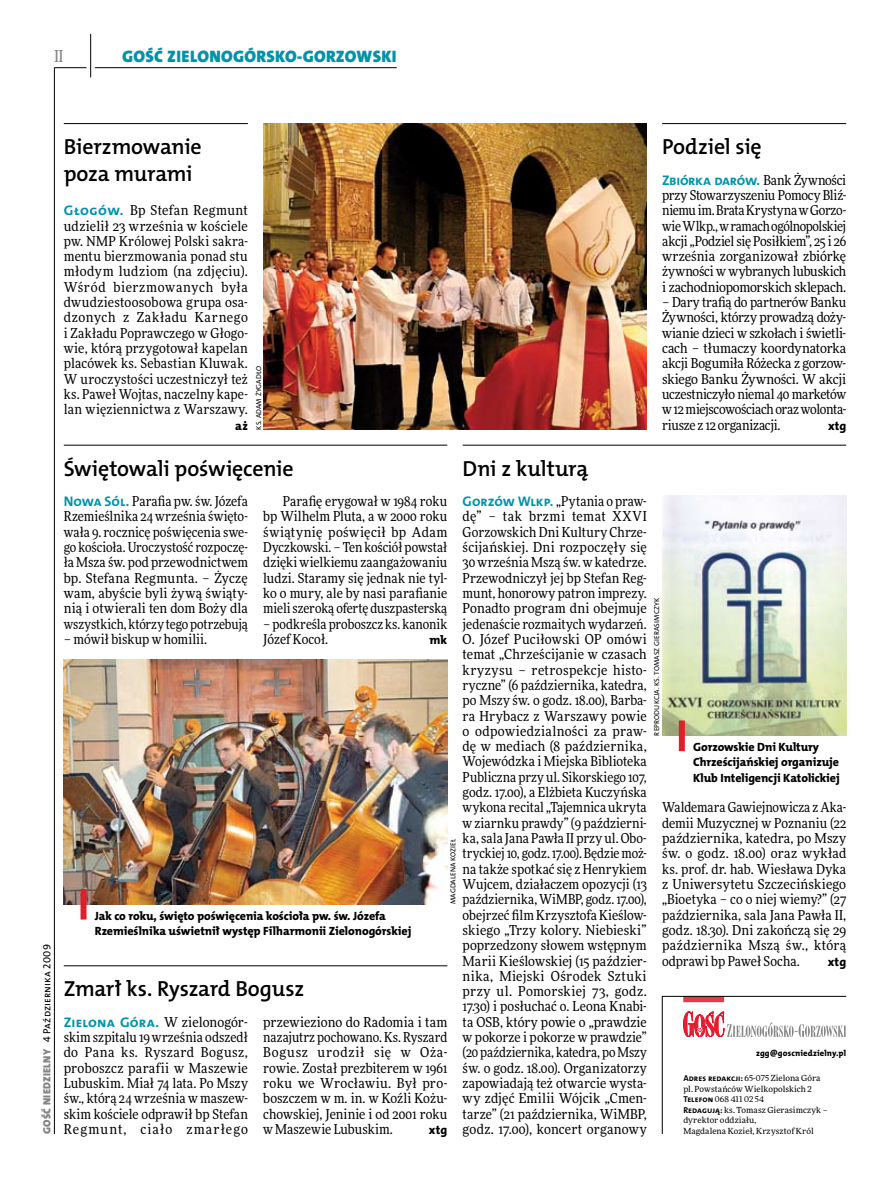
<style>
.page{position:relative;width:893px;height:1191px;background:#fff}
.page>*{position:absolute;margin:0;border:0;box-sizing:border-box;transform-origin:0 0}
.t1{font:21.9px/26.7px "The Mix HP6 Se Bld";letter-spacing:-.01em;color:#000}
.t2{font:16.65px "The Mix HP9 Blk";letter-spacing:.02em;color:#0093aa}
.t3{font:500 16.5px "Freeday Narrow";color:#858486;scale:.9 1}
.t4{font:13.95px "The Mix HP7 Bld";letter-spacing:-.025em;color:#0093aa}
.t5{font:13.95px "The Mix HP7 Bld";letter-spacing:.005em;color:#0093aa}
.t6{font:13.65px/15.3px "Freeday Narrow News";color:#000;text-align:justify}
.t7{font:12.3px "The Mix HP8 Ex Bld";letter-spacing:.01em;color:#000}
.t8{font:12px/15.3px "The Mix HP8 Ex Bld";letter-spacing:-.005em;color:#000}
.t9{font:10.5px "The Mix HP5 Plain";letter-spacing:.01em;color:#000}
.t10{font:8.55px "The Mix HP8 Ex Bld";letter-spacing:.02em;color:#000}
.t11{font:8.4px/10.5px "Freeday News";letter-spacing:.01em;color:#000}
.t12{font:7.2px "The Mix HP5 Plain";letter-spacing:.005em;color:#000}
.s1{font-family:"The Mix HP9 Blk";color:#858486}
.s2{font-family:"Freeday Narrow News";font-size:13.65px;color:#000}
.s3{font-family:"The Mix HP7 Bld";font-size:13.95px;color:#0093aa}
.s4{font-family:"The Mix HP7 Bld";font-size:8.55px}
</style>
<div class="page">
<hr style="left:54px;top:67px;width:1px;height:1067px;background:#000">
<hr style="left:90px;top:34px;width:1px;height:43px;background:#000">
<hr style="left:54px;top:67px;width:32px;height:1px;background:#000">
<hr style="left:95px;top:67px;width:302px;height:1px;background:#000">
<svg style="left:662px;top:996px;width:185px;height:138px"></svg>
<hr style="left:64px;top:123px;width:184px;height:1px;background:#000">
<img style="left:263px;top:123px;width:384px;height:306px">
<hr style="left:64px;top:445px;width:383px;height:1px;background:#000">
<img style="left:64px;top:659px;width:383px;height:245px">
<div style="left:81px;top:889px;width:6px;height:30px;background:#df1f2a"></div>
<img style="left:662px;top:496px;width:184px;height:240px">
<hr style="left:463px;top:445px;width:383px;height:1px;background:#000">
<hr style="left:64px;top:965px;width:383px;height:1px;background:#000">
<hr style="left:662px;top:123px;width:184px;height:1px;background:#000">
<div style="left:679px;top:720px;width:6px;height:31px;background:#df1f2a"></div>
<p class="t3" style="left:54px;top:46px;width:11px">II</p>
<p class="t2" style="left:122px;top:46px;width:276px">GOŚĆ ZIELONOGÓRSKO-GORZOWSKI</p>
<p class="t9" style="left:40px;top:1134px;width:191px;rotate:-90deg"><span class="s1">GOŚĆ NIEDZIELNY</span> 4 Października 2009</p>
<h1 class="t1" style="left:662px;top:133px;width:101px">Podziel się</h1>
<p class="t4" style="left:662px;top:171px;width:186px">Zbiórka darów. <span class="s2">Bank Żywności</span></p>
<p class="t6" style="left:662px;top:187px;width:186px">przy Stowarzyszeniu Pomocy Bliź&shy;niemu im. Brata Krystyna wGorzo&shy;wie Wlkp., wramach ogólnopolskiej akcji „Podziel się Posiłkiem”, 25 i 26 września zorganizował zbiórkę żywności w wybranych lubuskich i zachodniopomorskich sklepach.</p>
<p class="t6" style="left:662px;top:294px;width:186px">– Dary trafią do partnerów Banku Żywności, którzy prowadzą doży&shy;wianie dzieci w szkołach i świetli&shy;cach – tłumaczy koordynatorka akcji Bogumiła Różecka z gorzow&shy;skiego Banku Żywności. W akcji uczestniczyło niemal 40 marketów w12 miejscowościach oraz wolonta&shy;riusze z 12 organizacji.</p>
<h1 class="t1" style="left:64px;top:133px;width:139px">Bierzmowanie poza murami</h1>
<p class="t6" style="left:64px;top:202px;width:186px"><span class="s3">Głogów.</span> Bp Stefan Regmunt udzielił 23 września w kościele pw. NMP Królowej Polski sakra&shy;mentu bierzmowania ponad stu młodym ludziom (na zdjęciu).<br>Wśród bierzmowanych była dwudziestoosobowa grupa osa&shy;dzonych z Zakładu Karnego i Zakładu Poprawczego w Głogo&shy;wie, którą przygotował kapelan placówek ks. Sebastian Kluwak.<br>W uroczystości uczestniczył też ks. Paweł Wojtas, naczelny kape&shy;lan więziennictwa z Warszawy.</p>
<p class="t7" style="left:235px;top:417px;width:14px">aż</p>
<p class="t12" style="left:254px;top:429px;width:65px;rotate:-90deg">Ks. Adam Żygadło</p>
<h1 class="t1" style="left:64px;top:455px;width:231px">Świętowali poświęcenie</h1>
<p class="t6" style="left:64px;top:493px;width:186px"><span class="s3">Nowa Sól.</span> Parafia pw. św. Józefa Rzemieślnika 24 września święto&shy;wała 9. rocznicę poświęcenia swe&shy;go kościoła. Uroczystość rozpoczę&shy;ła Msza św. pod przewodnictwem bp. Stefana Regmunta. – Życzę wam, abyście byli żywą świąty&shy;nią i otwierali ten dom Boży dla wszystkich, którzy tego potrzebują</p>
<p class="t6" style="left:64px;top:631px;width:145px">– mówił biskup w homilii.</p>
<p class="t7" style="left:828px;top:417px;width:20px">xtg</p>
<h1 class="t1" style="left:463px;top:455px;width:127px">Dni z kulturą</h1>
<p class="t6" style="left:463px;top:493px;width:186px"><span class="s3">Gorzów Wlkp.</span> „Pytania o praw&shy;dę” – tak brzmi temat XXVI Gorzowskich Dni Kultury Chrze&shy;ścijańskiej. Dni rozpoczęły się 30 września Mszą św. w katedrze.<br>Przewodniczył jej bp Stefan Reg&shy;munt, honorowy patron imprezy.<br>Ponadto program dni obejmuje jedenaście rozmaitych wydarzeń.<br>O. Józef Puciłowski OP omówi temat „Chrześcijanie w czasach kryzysu – retrospekcje histo&shy;ryczne” (6 października, katedra, po Mszy św. o godz. 18.00), Barba&shy;ra Hrybacz z Warszawy powie o odpowiedzialności za praw&shy;dę w mediach (8 października, Wojewódzka i Miejska Biblioteka Publiczna przy ul. Sikorskiego 107, godz. 17.00), a Elżbieta Kuczyńska wykona recital „Tajemnica ukryta w ziarnku prawdy” (9 październi&shy;ka, sala Jana Pawła II przy ul. Obo&shy;tryckiej 10, godz. 17.00). Będzie moż&shy;na także spotkać się z Henrykiem Wujcem, działaczem opozycji (13 października, WiMBP, godz. 17.00), obejrzeć film Krzysztofa Kieślow&shy;skiego „Trzy kolory. Niebieski” poprzedzony słowem wstępnym Marii Kieślowskiej (15 paździer&shy;nika, Miejski Ośrodek Sztuki przy ul. Pomorskiej 73, godz.<br>17.30) i posłuchać o. Leona Knabi&shy;ta OSB, który powie o „prawdzie w pokorze i pokorze w prawdzie” (20 października, katedra, po Mszy św. o godz. 18.00). Organizatorzy zapowiadają też otwarcie wysta&shy;wy zdjęć Emilii Wójcik „Cmen&shy;tarze” (21 października, WiMBP, godz. 17.00), koncert organowy</p>
<p class="t6" style="left:263px;top:493px;width:186px;text-indent:20px">Parafię erygował w 1984 roku bp Wilhelm Pluta, a w 2000 roku świątynię poświęcił bp Adam Dyczkowski. – Ten kościół powstał dzięki wielkiemu zaangażowaniu ludzi. Staramy się jednak nie tyl&shy;ko o mury, ale by nasi parafianie mieli szeroką ofertę duszpasterską</p>
<p class="t6" style="left:263px;top:616px;width:186px">– podkreśla proboszcz ks. kanonik<br>Józef Kocoł.</p>
<p class="t12" style="left:652px;top:735px;width:138px;rotate:-90deg">reprodukcja. ks. Tomasz Gierasimczyk</p>
<p class="t7" style="left:430px;top:632px;width:20px">mk</p>
<p class="t8" style="left:693px;top:739px;width:148px">Gorzowskie Dni Kultury<br>Chrześcijańskiej organizuje<br>Klub Inteligencji Katolickiej</p>
<p class="t6" style="left:662px;top:799px;width:186px">Waldemara Gawiejnowicza z Aka&shy;demii Muzycznej w Poznaniu (22 października, katedra, po Mszy św. o godz. 18.00) oraz wykład ks. prof. dr. hab. Wiesława Dyka z Uniwersytetu Szczecińskiego „Bioetyka – co o niej wiemy?” (27 października, sala Jana Pawła II, godz. 18.30). Dni zakończą się 29 października Mszą św., którą odprawi bp Paweł Socha.</p>
<p class="t12" style="left:448px;top:904px;width:67px;rotate:-90deg">Magdalena Kozieł</p>
<p class="t8" style="left:95px;top:908px;width:318px">Jak co roku, święto poświęcenia kościoła pw. św. Józefa<br>Rzemieślnika uświetnił występ Filharmonii Zielonogórskiej</p>
<p class="t7" style="left:828px;top:953px;width:20px">xtg</p>
<h1 class="t1" style="left:64px;top:975px;width:242px">Zmarł ks. Ryszard Bogusz</h1>
<p class="t5" style="left:64px;top:1013px;width:186px">Zielona Góra. <span class="s2">W zielonogór-</span></p>
<p class="t6" style="left:64px;top:1029px;width:186px">skim szpitalu 19 września odszedł do Pana ks. Ryszard Bogusz, proboszcz parafii w Maszewie Lubuskim. Miał 74 lata. Po Mszy św., którą 24 września w maszew&shy;skim kościele odprawił bp Stefan Regmunt, ciało zmarłego</p>
<p class="t6" style="left:263px;top:1014px;width:186px">przewieziono do Radomia i tam nazajutrz pochowano. Ks. Ryszard Bogusz urodził się w Oża&shy;rowie. Został prezbiterem w 1961 roku we Wrocławiu. Był pro&shy;boszczem w m. in. w Koźli Kożu&shy;chowskiej, Jeninie i od 2001 roku w Maszewie Lubuskim.</p>
<p class="t10" style="left:756px;top:1047px;width:92px">zgg@goscniedzielny.pl</p>
<p class="t11" style="left:683px;top:1073px;width:146px"><span class="s4">Adres redakcji:</span> 65-075 Zielona Góra pl. Powstańców Wielkopolskich 2<br><span class="s4">Telefon</span> 068 411 02 54<br><span class="s4">Redagują:</span> ks. Tomasz Gierasimczyk – dyrektor oddziału,<br>Magdalena Kozieł, Krzysztof Król</p>
<p class="t7" style="left:429px;top:1122px;width:20px">xtg</p>
</div>
